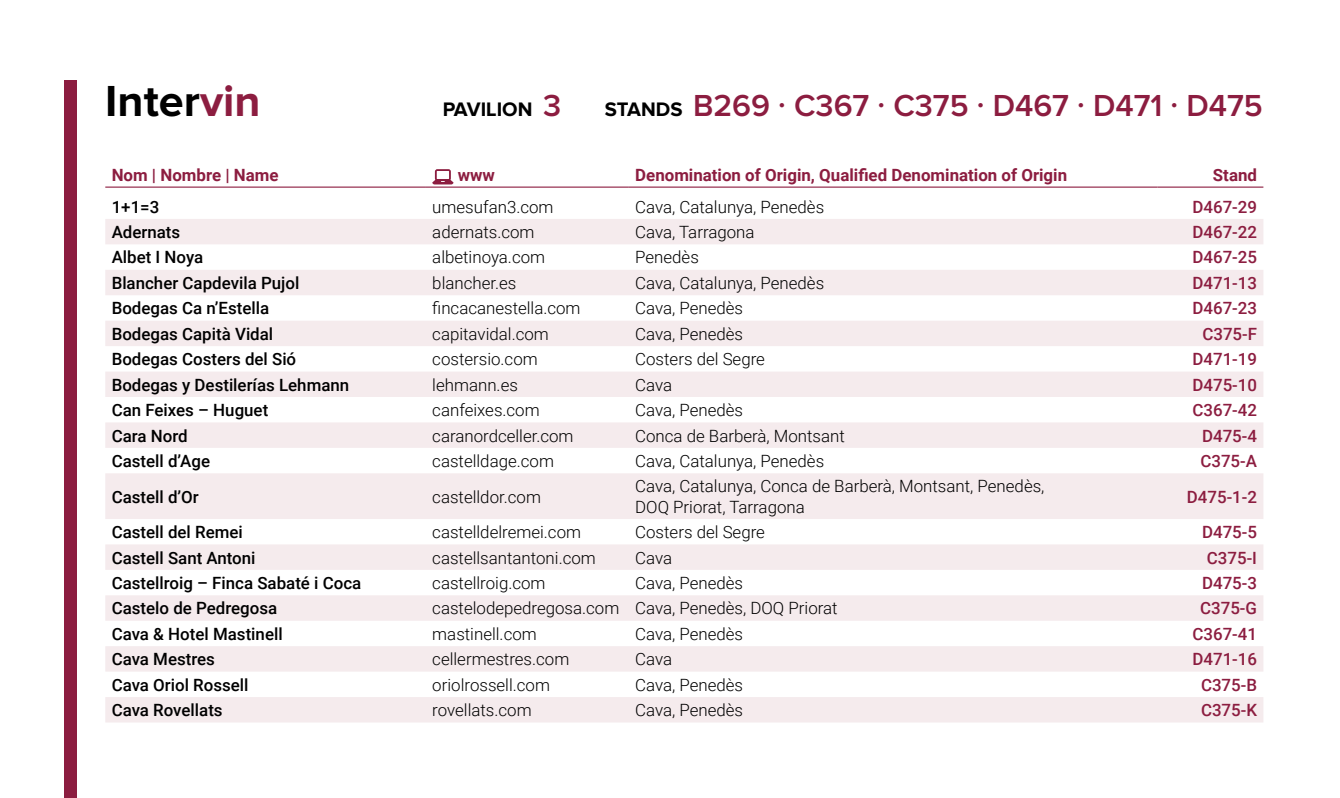
<style>
.page{position:relative;width:1340px;height:798px;background:#fff}
.page>*{position:absolute;margin:0;border:0;box-sizing:border-box;transform-origin:0 0}
.t1{font:700 45px "Proxima Nova";color:#000}
.t2{font:600 31.5px "Proxima Nova";color:#8c1d40}
.t3{font:700 20.25px "Proxima Nova";color:#000}
.t4{font:300 16.88px/20.2px "Roboto";color:#000}
.t5{font:500 16.88px "Roboto";color:#000}
.t6{font:500 16.88px "Roboto";color:#8c1d40}
.t7{font:700 16.88px "Roboto";color:#8c1d40}
.s1{color:#8c1d40}
.s2{font-weight:600;font-size:31.5px;color:#8c1d40}
.s3{font-weight:700;font-size:20.25px;color:#000}
</style>
<div class="page">
<div style="left:105px;top:219px;width:1158px;height:25px;background:#f5ebed"></div>
<svg style="left:105px;top:270px;width:1158px;height:452px;fill:#f5ebed"></svg>
<hr style="left:105px;top:186px;width:321px;height:2px;background:#8c1d40">
<hr style="left:426px;top:186px;width:203px;height:2px;background:#8c1d40">
<hr style="left:629px;top:186px;width:528px;height:2px;background:#8c1d40">
<hr style="left:1157px;top:186px;width:106px;height:2px;background:#8c1d40">
<svg style="left:432px;top:169px;width:21px;height:15px"></svg>
<div style="left:64px;top:80px;width:13px;height:717px;background:#8c1d40"></div>
<h1 class="t1" style="left:105px;top:80px;width:157px">INTER<span class="s1">VIN</span></h1>
<p class="t3" style="left:443px;top:100px;width:120px">PAVILION <span class="s2">3</span></p>
<h2 class="t2" style="left:605px;top:91px;width:659px"><span class="s3">STANDS</span> B269 · C367 · C375 · D467 · D471 · D475</h2>
<p class="t7" style="left:112px;top:163px;width:168px">Nom | Nombre | Name</p>
<p class="t7" style="left:457px;top:163px;width:39px">www</p>
<p class="t7" style="left:635px;top:163px;width:433px">Denomination of Origin, Qualified Denomination of Origin</p>
<p class="t7" style="left:1212px;top:163px;width:46px">Stand</p>
<p class="t5" style="left:112px;top:195px;width:49px">1+1=3</p>
<p class="t4" style="left:432px;top:196px;width:123px">umesufan3.com</p>
<p class="t4" style="left:635px;top:196px;width:190px">Cava, Catalunya, Penedès</p>
<p class="t6" style="left:1192px;top:195px;width:66px">D467-29</p>
<p class="t5" style="left:112px;top:220px;width:70px">Adernats</p>
<p class="t4" style="left:432px;top:221px;width:104px">adernats.com</p>
<p class="t4" style="left:635px;top:221px;width:121px">Cava, Tarragona</p>
<p class="t6" style="left:1192px;top:220px;width:66px">D467-22</p>
<p class="t5" style="left:112px;top:245px;width:93px">Albet I Noya</p>
<p class="t4" style="left:432px;top:246px;width:114px">albetinoya.com</p>
<p class="t4" style="left:635px;top:246px;width:65px">Penedès</p>
<p class="t6" style="left:1192px;top:245px;width:66px">D467-25</p>
<p class="t5" style="left:112px;top:271px;width:189px">Blancher Capdevila Pujol</p>
<p class="t4" style="left:432px;top:272px;width:86px">blancher.es</p>
<p class="t4" style="left:635px;top:272px;width:190px">Cava, Catalunya, Penedès</p>
<p class="t6" style="left:1192px;top:271px;width:66px">D471-13</p>
<p class="t5" style="left:112px;top:296px;width:159px">Bodegas Ca n’Estella</p>
<p class="t4" style="left:432px;top:297px;width:150px">fincacanestella.com</p>
<p class="t4" style="left:635px;top:297px;width:109px">Cava, Penedès</p>
<p class="t6" style="left:1192px;top:296px;width:66px">D467-23</p>
<p class="t5" style="left:112px;top:322px;width:163px">Bodegas Capità Vidal</p>
<p class="t4" style="left:432px;top:323px;width:118px">capitavidal.com</p>
<p class="t4" style="left:635px;top:323px;width:109px">Cava, Penedès</p>
<p class="t6" style="left:1202px;top:322px;width:56px">C375-F</p>
<p class="t5" style="left:112px;top:347px;width:186px">Bodegas Costers del Sió</p>
<p class="t4" style="left:432px;top:348px;width:107px">costersio.com</p>
<p class="t4" style="left:635px;top:348px;width:131px">Costers del Segre</p>
<p class="t6" style="left:1192px;top:347px;width:66px">D471-19</p>
<p class="t5" style="left:112px;top:372px;width:239px">Bodegas y Destilerías Lehmann</p>
<p class="t4" style="left:432px;top:374px;width:87px">lehmann.es</p>
<p class="t4" style="left:635px;top:374px;width:38px">Cava</p>
<p class="t6" style="left:1192px;top:372px;width:66px">D475-10</p>
<p class="t5" style="left:112px;top:398px;width:158px">Can Feixes – Huguet</p>
<p class="t4" style="left:432px;top:399px;width:109px">canfeixes.com</p>
<p class="t4" style="left:635px;top:399px;width:109px">Cava, Penedès</p>
<p class="t6" style="left:1192px;top:398px;width:66px">C367-42</p>
<p class="t5" style="left:112px;top:423px;width:78px">Cara Nord</p>
<p class="t4" style="left:432px;top:424px;width:143px">caranordceller.com</p>
<p class="t4" style="left:635px;top:424px;width:211px">Conca de Barberà, Montsant</p>
<p class="t6" style="left:1202px;top:423px;width:56px">D475-4</p>
<p class="t5" style="left:112px;top:449px;width:100px">Castell d’Age</p>
<p class="t4" style="left:432px;top:450px;width:123px">castelldage.com</p>
<p class="t4" style="left:635px;top:450px;width:190px">Cava, Catalunya, Penedès</p>
<p class="t6" style="left:1200px;top:449px;width:58px">C375-A</p>
<p class="t5" style="left:112px;top:484px;width:89px">Castell d’Or</p>
<p class="t4" style="left:432px;top:485px;width:110px">castelldor.com</p>
<p class="t4" style="left:635px;top:475px;width:411px">Cava, Catalunya, Conca de Barberà, Montsant, Penedès,<br>DOQ Priorat, Tarragona</p>
<p class="t6" style="left:1186px;top:484px;width:72px">D475-1-2</p>
<p class="t5" style="left:112px;top:520px;width:133px">Castell del Remei</p>
<p class="t4" style="left:432px;top:521px;width:150px">castelldelremei.com</p>
<p class="t4" style="left:635px;top:521px;width:131px">Costers del Segre</p>
<p class="t6" style="left:1202px;top:520px;width:56px">D475-5</p>
<p class="t5" style="left:112px;top:545px;width:145px">Castell Sant Antoni</p>
<p class="t4" style="left:432px;top:546px;width:165px">castellsantantoni.com</p>
<p class="t4" style="left:635px;top:546px;width:38px">Cava</p>
<p class="t6" style="left:1206px;top:545px;width:52px">C375-I</p>
<p class="t5" style="left:112px;top:571px;width:251px">Castellroig – Finca Sabaté i Coca</p>
<p class="t4" style="left:432px;top:572px;width:115px">castellroig.com</p>
<p class="t4" style="left:635px;top:572px;width:109px">Cava, Penedès</p>
<p class="t6" style="left:1202px;top:571px;width:56px">D475-3</p>
<p class="t5" style="left:112px;top:596px;width:167px">Castelo de Pedregosa</p>
<p class="t4" style="left:432px;top:597px;width:407px">castelodepedregosa.com Cava, Penedès, DOQ Priorat</p>
<p class="t6" style="left:1200px;top:596px;width:58px">C375-G</p>
<p class="t5" style="left:112px;top:621px;width:172px">Cava &amp; Hotel Mastinell</p>
<p class="t4" style="left:432px;top:622px;width:106px">mastinell.com</p>
<p class="t4" style="left:635px;top:622px;width:109px">Cava, Penedès</p>
<p class="t6" style="left:1192px;top:621px;width:66px">C367-41</p>
<p class="t5" style="left:112px;top:647px;width:105px">Cava Mestres</p>
<p class="t4" style="left:432px;top:648px;width:138px">cellermestres.com</p>
<p class="t4" style="left:635px;top:648px;width:38px">Cava</p>
<p class="t6" style="left:1192px;top:647px;width:66px">D471-16</p>
<p class="t5" style="left:112px;top:672px;width:138px">Cava Oriol Rossell</p>
<p class="t4" style="left:432px;top:673px;width:119px">oriolrossell.com</p>
<p class="t4" style="left:635px;top:673px;width:109px">Cava, Penedès</p>
<p class="t6" style="left:1200px;top:672px;width:57px">C375-B</p>
<p class="t5" style="left:112px;top:698px;width:112px">Cava Rovellats</p>
<p class="t4" style="left:432px;top:699px;width:101px">rovellats.com</p>
<p class="t4" style="left:635px;top:699px;width:109px">Cava, Penedès</p>
<p class="t6" style="left:1200px;top:698px;width:57px">C375-K</p>
</div>
